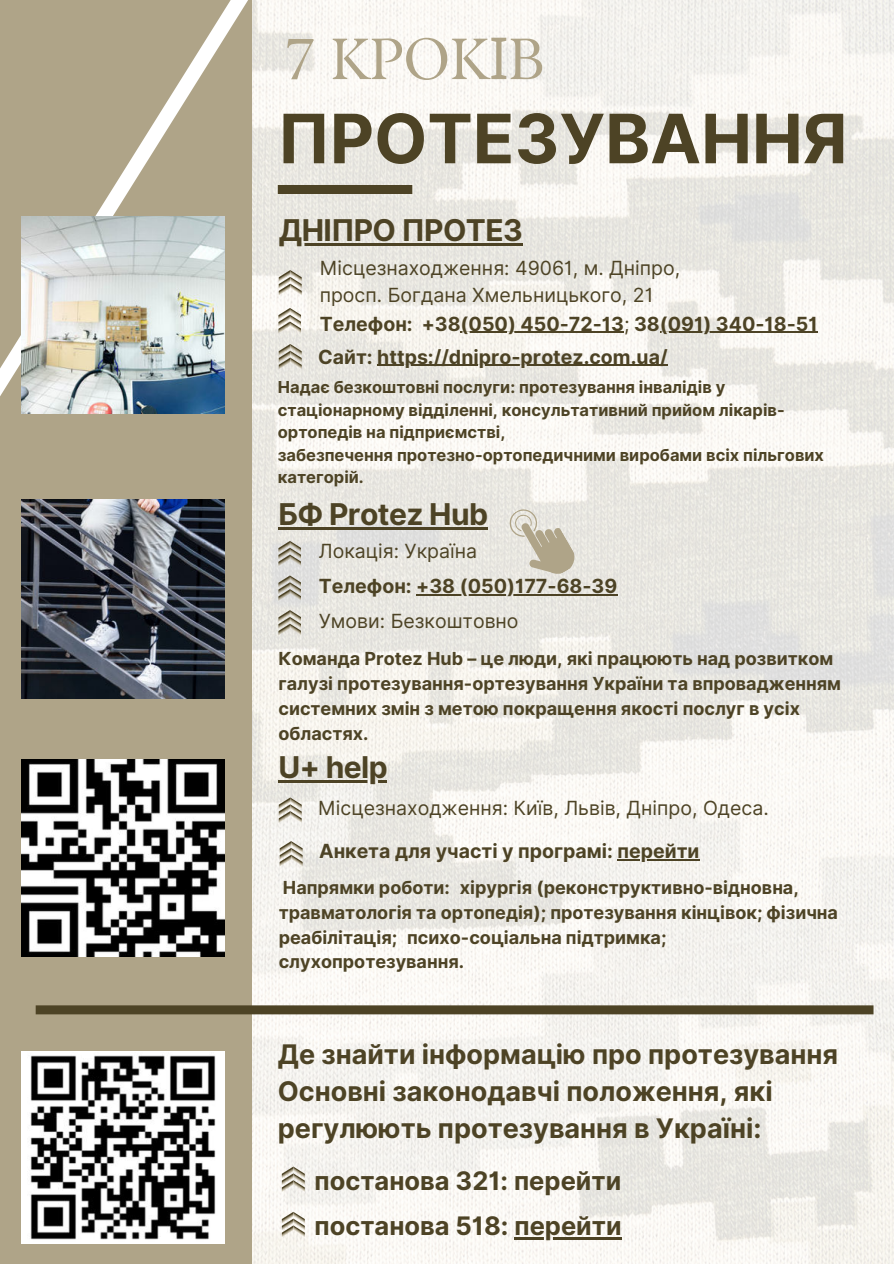
<style>
.page{position:relative;width:894px;height:1264px;background:#fff}
.page>*{position:absolute;margin:0;border:0;box-sizing:border-box;transform-origin:0 0}
.t1{font:700 68.1px "Inter";color:#4d4325}
.t2{font:57.9px "TY Serif D";color:#afa488}
.t3{font:700 30px "Inter";letter-spacing:-.02em;color:#4d4325}
.t4{font:700 27px/37.2px "Inter";color:#4d4325}
.t5{font:700 25.5px/45.2px "Inter";color:#4d4325}
.t6{font:19.5px/27px "Inter";color:#4d4325}
.t7{font:700 19.5px/32.8px "Inter";color:#4d4325}
.t8{font:700 18px/24.8px "Inter";color:#4d4325}
.t9{font:700 16.5px/22.5px "Inter";color:#4d4325}
.s1{font-family:"Noto Sans"}
.s2{font-weight:400}
</style>
<div class="page">
<img style="left:252px;top:0;width:641px;height:1263px">
<div style="left:0;top:0;width:252px;height:1263px;background:#afa488"></div>
<img style="left:22px;top:759px;width:202px;height:197px">
<svg style="left:21px;top:481px;width:268px;height:28px"></svg>
<img style="left:22px;top:1051px;width:202px;height:192px">
<svg style="left:289px;top:270px;width:12px;height:25px"></svg>
<svg style="left:289px;top:308px;width:12px;height:25px"></svg>
<svg style="left:289px;top:344px;width:12px;height:25px"></svg>
<svg style="left:278px;top:541px;width:23px;height:25px"></svg>
<svg style="left:278px;top:575px;width:23px;height:26px"></svg>
<svg style="left:278px;top:610px;width:23px;height:25px"></svg>
<div style="left:36px;top:1005px;width:837px;height:9px;background:#4d4325"></div>
<svg style="left:0;top:0;width:289px;height:481px"></svg>
<img style="left:22px;top:217px;width:202px;height:197px">
<svg style="left:279px;top:797px;width:22px;height:26px"></svg>
<svg style="left:279px;top:841px;width:23px;height:25px"></svg>
<svg style="left:282px;top:1211px;width:22px;height:26px"></svg>
<svg style="left:282px;top:1166px;width:22px;height:26px"></svg>
<div style="left:278px;top:185px;width:134px;height:9px;background:#4d4325"></div>
<img style="left:22px;top:499px;width:202px;height:199px">
<hr style="left:278px;top:527px;width:51px;height:2px;background:#4d4325">
<hr style="left:329px;top:527px;width:158px;height:2px;background:#4d4325">
<hr style="left:278px;top:780px;width:109px;height:2px;background:#4d4325">
<hr style="left:617px;top:859px;width:82px;height:1px;background:#4d4325">
<hr style="left:416px;top:594px;width:201px;height:1px;background:#4d4325">
<hr style="left:279px;top:243px;width:243px;height:3px;background:#4d4325">
<hr style="left:460px;top:332px;width:164px;height:1px;background:#4d4325">
<hr style="left:659px;top:332px;width:158px;height:1px;background:#4d4325">
<hr style="left:377px;top:365px;width:290px;height:1px;background:#4d4325">
<hr style="left:514px;top:1237px;width:107px;height:2px;background:#4d4325">
<svg style="left:507px;top:507px;width:69px;height:67px;background:#d2cdbf"></svg>
<h2 class="t2" style="left:285px;top:19px;width:261px">7 КРОК<span class="s1">І</span>В</h2>
<h1 class="t1" style="left:278px;top:89px;width:571px">ПРОТЕЗУВАННЯ</h1>
<h3 class="t3" style="left:279px;top:208px;width:245px">ДНІПРО ПРОТЕЗ</h3>
<p class="t6" style="left:319px;top:254px;width:362px">Місцезнаходження: 49061, м. Дніпро, просп. Богдана Хмельницького, 21</p>
<p class="t7" style="left:318px;top:307px;width:501px">Телефон: +38(050) 450-72-13<span class="s2">;</span> 38(091) 340-18-51<br>Сайт: https://dnipro-protez.com.ua/</p>
<p class="t9" style="left:278px;top:376px;width:547px">Надає безкоштовні послуги: протезування інвалідів у стаціонарному відділенні, консультативний прийом лікарів&shy;ортопедів на підприємстві,<br>забезпечення протезно-ортопедичними виробами всіх пільгових категорій.</p>
<h3 class="t3" style="left:278px;top:492px;width:211px">БФ Protez Hub</h3>
<p class="t6" style="left:319px;top:538px;width:160px">Локація: Україна</p>
<p class="t7" style="left:319px;top:570px;width:300px">Телефон: +38 (050)177-68-39</p>
<p class="t6" style="left:319px;top:607px;width:201px">Умови: Безкоштовно</p>
<p class="t8" style="left:278px;top:647px;width:564px">Команда Protez Hub – це люди, які працюють над розвитком галузі протезування-ортезування України та впровадженням системних змін з метою покращення якості послуг в усіх областях.</p>
<h3 class="t3" style="left:278px;top:745px;width:111px">U+ help</h3>
<p class="t6" style="left:318px;top:794px;width:452px">Місцезнаходження: Київ, Львів, Дніпро, Одеса.</p>
<p class="t7" style="left:319px;top:835px;width:382px">Анкета для участі у програмі: перейти</p>
<p class="t8" style="left:279px;top:875px;width:560px">Напрямки роботи: хірургія (реконструктивно-відновна, травматологія та ортопедія); протезування кінцівок; фізична реабілітація; психо-соціальна підтримка; слухопротезування.</p>
<h3 class="t4" style="left:278px;top:1035px;width:561px">Де знайти інформацію про протезування<br>Основні законодавчі положення, які регулюють протезування в Україні:</h3>
<h3 class="t5" style="left:314px;top:1158px;width:309px">постанова 321: перейти постанова 518: перейти</h3>
</div>
